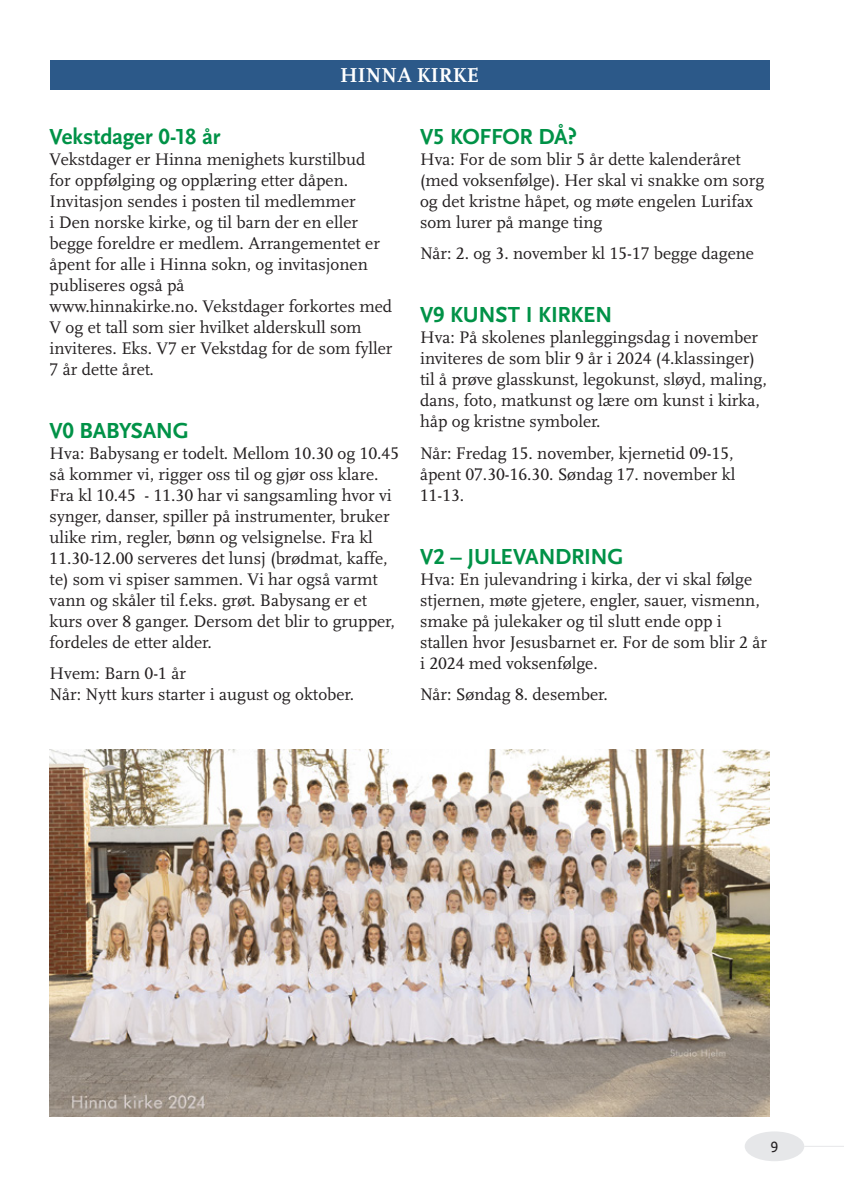
<style>
.page{position:relative;width:844px;height:1191px;background:#fff}
.page>*{position:absolute;margin:0;border:0;box-sizing:border-box;transform-origin:0 0}
.t1{font:700 22.75px "Scala Sans Pro";letter-spacing:-.015em;color:#009247}
.t2{font:700 21px "Scala Pro";letter-spacing:.01em;color:#fff}
.t3{font:17.5px/21px "Scala Pro";color:#231f20}
.t4{font:15.75px "Scala Sans Pro";color:#231f20}
</style>
<div class="page">
<div style="left:50px;top:60px;width:719px;height:30px;background:#2c5989"></div>
<img style="left:50px;top:749px;width:719px;height:367px">
<hr style="left:804px;top:1145px;width:39px;height:1px;background:#e6e7e9">
<div style="left:744px;top:1131px;width:60px;height:30px;background:#e6e7e9;border-radius:50%"></div>
<p class="t2" style="left:340px;top:63px;width:140px">HINNA KIRKE</p>
<h1 class="t1" style="left:50px;top:123px;width:172px">Vekstdager 0-18 år</h1>
<p class="t3" style="left:50px;top:149px;width:344px">Vekstdager er Hinna menighets kurstilbud<br>for oppfølging og opplæring etter dåpen.<br>Invitasjon sendes i posten til medlemmer<br>i Den norske kirke, og til barn der en eller begge foreldre er medlem. Arrangementet er åpent for alle i Hinna sokn, og invitasjonen publiseres også på<br>www.hinnakirke.no. Vekstdager forkortes med V og et tall som sier hvilket alderskull som inviteres. Eks. V7 er Vekstdag for de som fyller 7 år dette året.</p>
<h1 class="t1" style="left:50px;top:417px;width:141px">V0 BABYSANG</h1>
<p class="t3" style="left:50px;top:443px;width:351px">Hva: Babysang er todelt. Mellom 10.30 og 10.45 så kommer vi, rigger oss til og gjør oss klare.<br>Fra kl 10.45 - 11.30 har vi sangsamling hvor vi synger, danser, spiller på instrumenter, bruker ulike rim, regler, bønn og velsignelse. Fra kl 11.30-12.00 serveres det lunsj (brødmat, kaffe, te) som vi spiser sammen. Vi har også varmt vann og skåler til f.eks. grøt. Babysang er et kurs over 8 ganger. Dersom det blir to grupper, fordeles de etter alder.</p>
<p class="t3" style="left:50px;top:663px;width:306px">Hvem: Barn 0-1 år<br>Når: Nytt kurs starter i august og oktober.</p>
<h1 class="t1" style="left:420px;top:123px;width:158px">V5 KOFFOR DÅ?</h1>
<p class="t3" style="left:420px;top:149px;width:345px">Hva: For de som blir 5 år dette kalenderåret (med voksenfølge). Her skal vi snakke om sorg og det kristne håpet, og møte engelen Lurifax som lurer på mange ting</p>
<p class="t3" style="left:420px;top:243px;width:335px">Når: 2. og 3. november kl 15-17 begge dagene</p>
<h1 class="t1" style="left:420px;top:302px;width:194px">V9 KUNST I KIRKEN</h1>
<p class="t3" style="left:420px;top:327px;width:348px">Hva: På skolenes planleggingsdag i november inviteres de som blir 9 år i 2024 (4.klassinger) til å prøve glasskunst, legokunst, sløyd, maling, dans, foto, matkunst og lære om kunst i kirka, håp og kristne symboler.</p>
<p class="t3" style="left:420px;top:443px;width:317px;text-align:justify">Når: Fredag 15. november, kjernetid 09-15, åpent 07.30-16.30. Søndag 17. november kl 11-13.</p>
<h1 class="t1" style="left:420px;top:543px;width:205px">V2 – JULEVANDRING</h1>
<p class="t3" style="left:420px;top:569px;width:348px">Hva: En julevandring i kirka, der vi skal følge stjernen, møte gjetere, engler, sauer, vismenn, smake på julekaker og til slutt ende opp i stallen hvor Jesusbarnet er. For de som blir 2 år i 2024 med voksenfølge.</p>
<p class="t3" style="left:420px;top:684px;width:189px">Når: Søndag 8. desember.</p>
<p class="t4" style="left:770px;top:1138px;width:9px">9</p>
</div>
